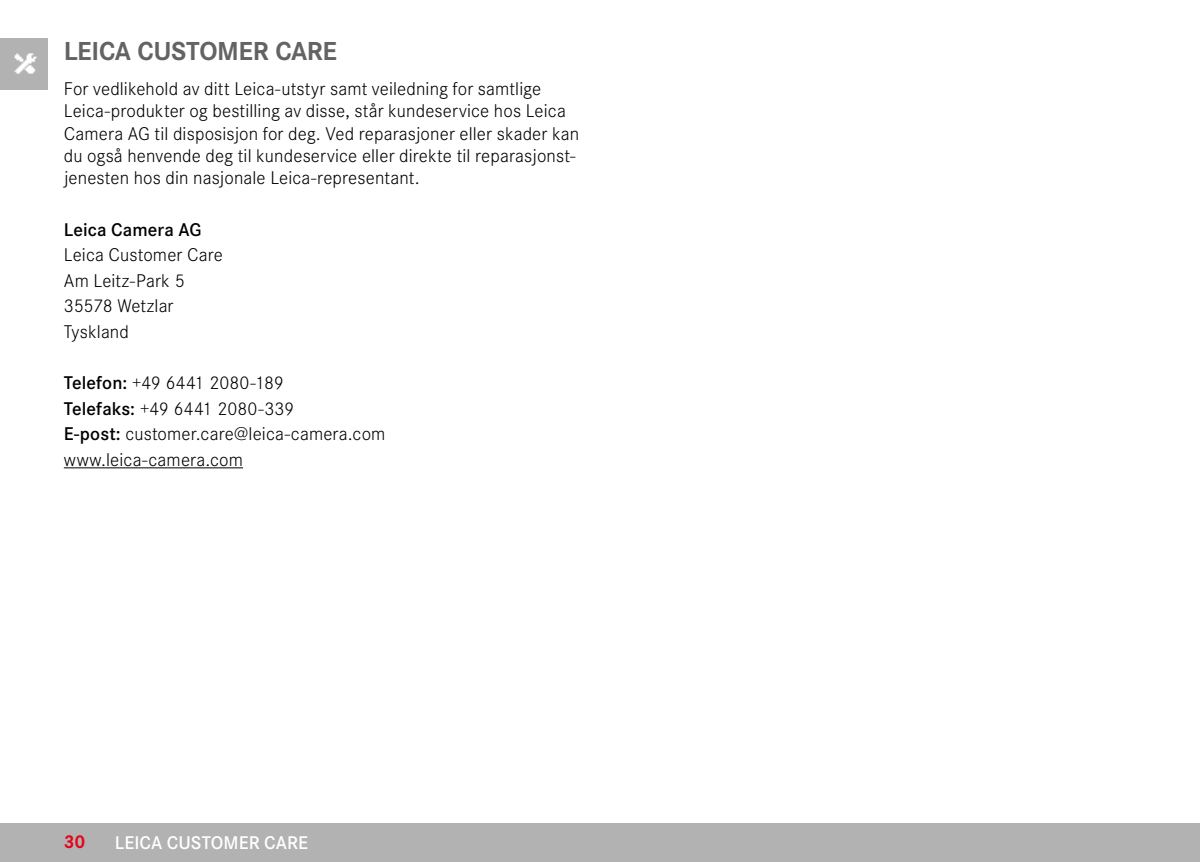
<style>
.page{position:relative;width:1200px;height:862px;background:#fff}
.page>*{position:absolute;margin:0;border:0;box-sizing:border-box;transform-origin:0 0}
.Heading____Chapter{font:700 27px "Corporate S";letter-spacing:-.015em;color:#646363}
.Text____Body_Text{font:300 19.12px/22.3px "Corporate S";letter-spacing:.005em;color:#000}
.t1{font:600 19.12px "Corporate S";letter-spacing:.005em;color:#fff}
.Text____Body_Text-2{font:600 19.12px "Corporate S";letter-spacing:.005em;color:#000}
.t2{font:700 19.12px "Corporate S";color:#e3051b}
.s1{font-weight:600}
</style>
<div class="page">
<div style="left:0;top:38px;width:48px;height:51px;background:#b3b2b2"></div>
<img style="left:14px;top:53px;width:23px;height:21px">
<div style="left:0;top:823px;width:1199px;height:38px;background:#b3b2b2"></div>
<hr style="left:64px;top:467px;width:179px;height:1px;background:#000">
<p class="Heading____Chapter" style="left:64px;top:29px;width:275px">LEICA CUSTOMER CARE</p>
<p class="Text____Body_Text" style="left:64px;top:76px;width:516px">For vedlikehold av ditt Leica-utstyr samt veiledning for samtlige Leica-produkter og bestilling av disse, står kundeservice hos Leica Camera AG til disposisjon for deg. Ved reparasjoner eller skader kan du også henvende deg til kundeservice eller direkte til reparasjonst&shy;jenesten hos din nasjonale Leica-representant.</p>
<p class="Text____Body_Text-2" style="left:64px;top:215px;width:139px">Leica Camera AG</p>
<p class="Text____Body_Text" style="left:64px;top:242px;width:161px">Leica Customer Care</p>
<p class="Text____Body_Text" style="left:64px;top:268px;width:122px">Am Leitz-Park 5</p>
<p class="Text____Body_Text" style="left:64px;top:293px;width:111px">35578 Wetzlar</p>
<p class="Text____Body_Text" style="left:64px;top:319px;width:67px">Tyskland</p>
<p class="Text____Body_Text" style="left:64px;top:370px;width:222px"><span class="s1">Telefon:</span> +49 6441 2080-189</p>
<p class="Text____Body_Text" style="left:64px;top:396px;width:232px"><span class="s1">Telefaks:</span> +49 6441 2080-339</p>
<p class="Text____Body_Text" style="left:64px;top:421px;width:323px"><span class="s1">E-post:</span> customer.care@leica-camera.com</p>
<p class="Text____Body_Text" style="left:64px;top:447px;width:181px">www.leica-camera.com</p>
<p class="t2" style="left:64px;top:826px;width:23px">30</p>
<p class="t1" style="left:115px;top:827px;width:195px">LEICA CUSTOMER CARE</p>
</div>
